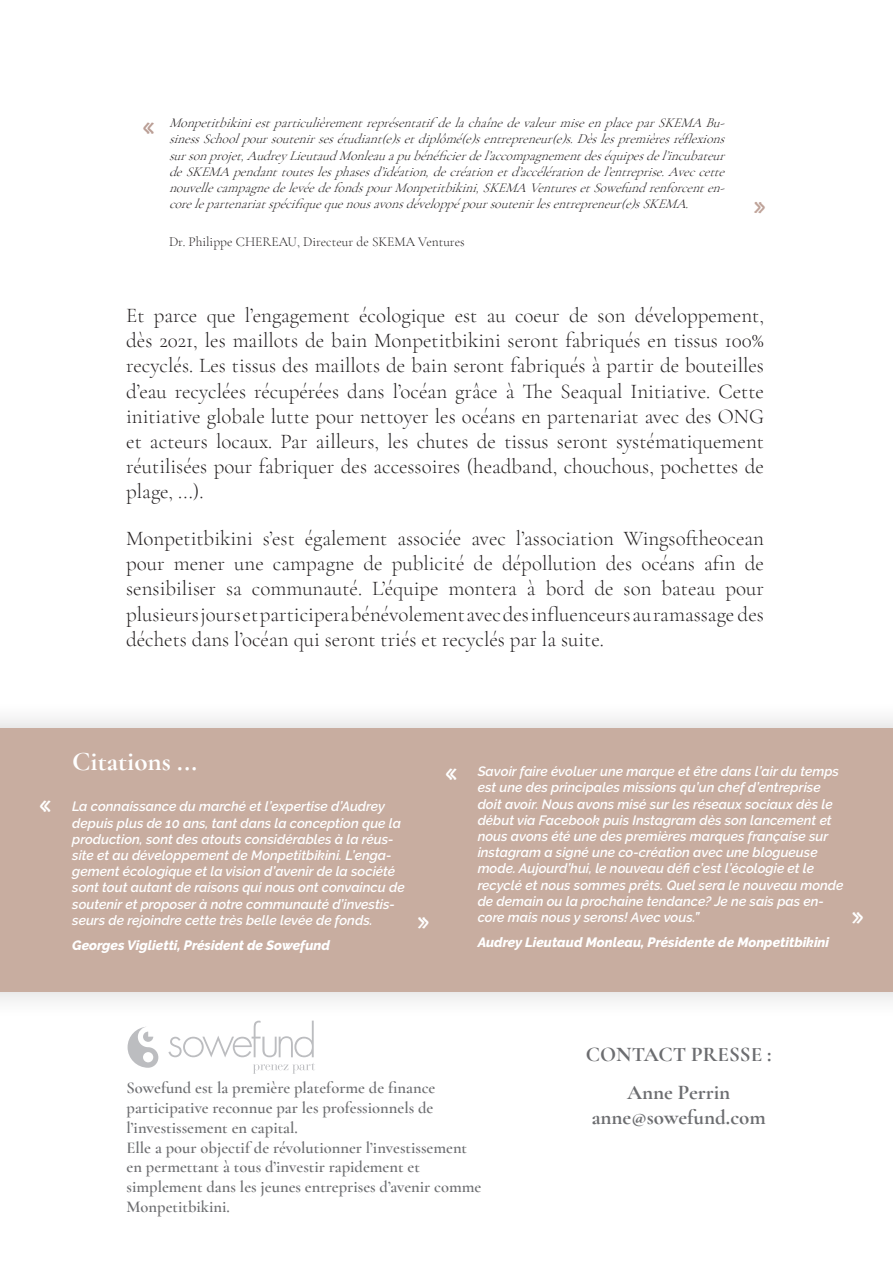
<style>
.page{position:relative;width:893px;height:1263px;background:#fff}
.page>*{position:absolute;margin:0;border:0;box-sizing:border-box;transform-origin:0 0}
.basic{font:700 27px "Cormorant Garamond";color:#fff}
.t1{font:100 25.5px "Marker Felt";color:#fff}
.t2{font:100 25.5px "Marker Felt";color:#ba9e95}
.normal_txt{font:300 21px/25.2px "Cormorant Garamond";color:#231f20;text-align:justify}
.t3{font:700 21px "Cormorant Garamond";color:#6c6d70}
.t4{font:600 16.5px/19.8px "Cormorant Garamond";color:#6c6d70;text-align:justify}
.t5{font:italic 600 13.5px/16.2px "Raleway";color:#fff}
.normal_txt-2{font:italic 300 13.5px/16.2px "Cormorant Garamond";color:#231f20;text-align:justify}
.t6{font:italic 800 13.5px "Raleway";color:#fff}
.normal_txt-3{font:300 13.5px "Cormorant Garamond";color:#231f20}
</style>
<div class="page">
<div style="left:0;top:700px;width:893px;height:320px;background:#231f20;opacity:.2"></div>
<div style="left:0;top:728px;width:893px;height:264px;background:#c8ada0"></div>
<svg style="left:128px;top:1027px;width:30px;height:41px"></svg>
<svg style="left:168px;top:1020px;width:146px;height:37px"></svg>
<svg style="left:253px;top:1063px;width:62px;height:11px"></svg>
<p class="t2" style="left:143px;top:105px;width:13px">«</p>
<p class="normal_txt-2" style="left:169px;top:115px;width:562px">Monp etitbikiniestp articulièrementreprésentatifdelachaînedevaleurmiseenplacep arSKEMABu&shy;sinessSchoolp oursoutenirsesétudiant(e)setdiplômé(e)sentrepreneur(e)s.Dèslespremièresréflexions sursonprojet,Audrey LieutaudMonleauapubénéficierdel’accomp agnementdeséquip esdel’incubateur deSKEMAp endanttouteslesphasesd’idéation,decréationetd’accélérationdel’entreprise.Aveccette nouvellecamp agnedelevéedefondsp ourMonp etitbikini,SKEMAVenturesetSowefundrenforcenten&shy;corelep artenariatsp écifiquequenousavonsdévelopp ép oursoutenirlesentrepreneur(e)sSKEMA.</p>
<p class="normal_txt-3" style="left:169px;top:233px;width:297px">Dr. Philippe CHEREAU, Directeur de SKEMA Ventures</p>
<p class="normal_txt" style="left:126px;top:303px;width:639px">Et parce que l’engagement écologique est au coeur de son développement, dès 2021, les maillots de bain Monpetitbikini seront fabriqués en tissus 100% recyclés. Les tissus des maillots de bain seront fabriqués à partir de bouteilles d’eau recyclées récupérées dans l’océan grâce à The Seaqual Initiative. Cette initiative globale lutte pour nettoyer les océans en partenariat avec des ONG et acteurs locaux. Par ailleurs, les chutes de tissus seront systématiquement réutilisées pour fabriquer des accessoires (headband, chouchous, pochettes de plage, ...).</p>
<p class="normal_txt" style="left:126px;top:526px;width:639px">Monpetitbikini s’est également associée avec l’association Wingsoftheocean pour mener une campagne de publicité de dépollution des océans afin de sensibiliser sa communauté. L’équipe montera à bord de son bateau pour plusieurs jours et participera bénévolement avec des influenceurs au ramassage des déchets dans l’océan qui seront triés et recyclés par la suite.</p>
<p class="t1" style="left:40px;top:783px;width:13px">«</p>
<p class="basic" style="left:72px;top:745px;width:126px">Citations ...</p>
<p class="t5" style="left:72px;top:798px;width:334px">La connaissance du marché et l’expertise d’Audrey depuis plus de 10 ans, tant dans la conception que la production, sont des atouts considérables à la réus&shy;site et au développement de Monpetitbikini. L’enga&shy;gement écologique et la vision d’avenir de la société sont tout autant de raisons qui nous ont convaincu de soutenir et proposer à notre communauté d’investis&shy;seurs de rejoindre cette très belle levée de fonds.</p>
<p class="t6" style="left:72px;top:937px;width:259px">Georges Viglietti, Président de Sowefund</p>
<p class="t5" style="left:478px;top:763px;width:367px">Savoir faire évoluer une marque et être dans l’air du temps est une des principales missions qu’un chef d’entreprise doit avoir. Nous avons misé sur les réseaux sociaux dès le début via Facebook puis Instagram dès son lancement et nous avons été une des premières marques française sur instagram a signé une co-création avec une blogueuse mode. Aujourd’hui, le nouveau défi c’est l’écologie et le recyclé et nous sommes prêts. Quel sera le nouveau monde de demain ou la prochaine tendance? Je ne sais pas en&shy;core mais nous y serons! Avec vous.”</p>
<p class="t6" style="left:478px;top:934px;width:353px">Audrey Lieutaud Monleau, Présidente de Monpetitbikini</p>
<p class="t1" style="left:446px;top:751px;width:13px">«</p>
<p class="t1" style="left:418px;top:900px;width:13px">»</p>
<p class="t1" style="left:852px;top:895px;width:13px">»</p>
<p class="t4" style="left:127px;top:1078px;width:310px">Sowefund est la première plateforme de finance participative reconnue par les professionnels de l’investissement en capital.</p>
<p class="t4" style="left:127px;top:1137px;width:356px;text-align:left">Elle a pour objectif de révolutionner l’investissement en permettant à tous d’investir rapidement et simplement dans les jeunes entreprises d’avenir comme Monpetitbikini.</p>
<p class="t3" style="left:586px;top:1041px;width:187px">CONTACT PRESSE :</p>
<p class="t3" style="left:627px;top:1079px;width:105px">Anne Perrin</p>
<p class="t3" style="left:592px;top:1105px;width:176px">anne@sowefund.com</p>
</div>
